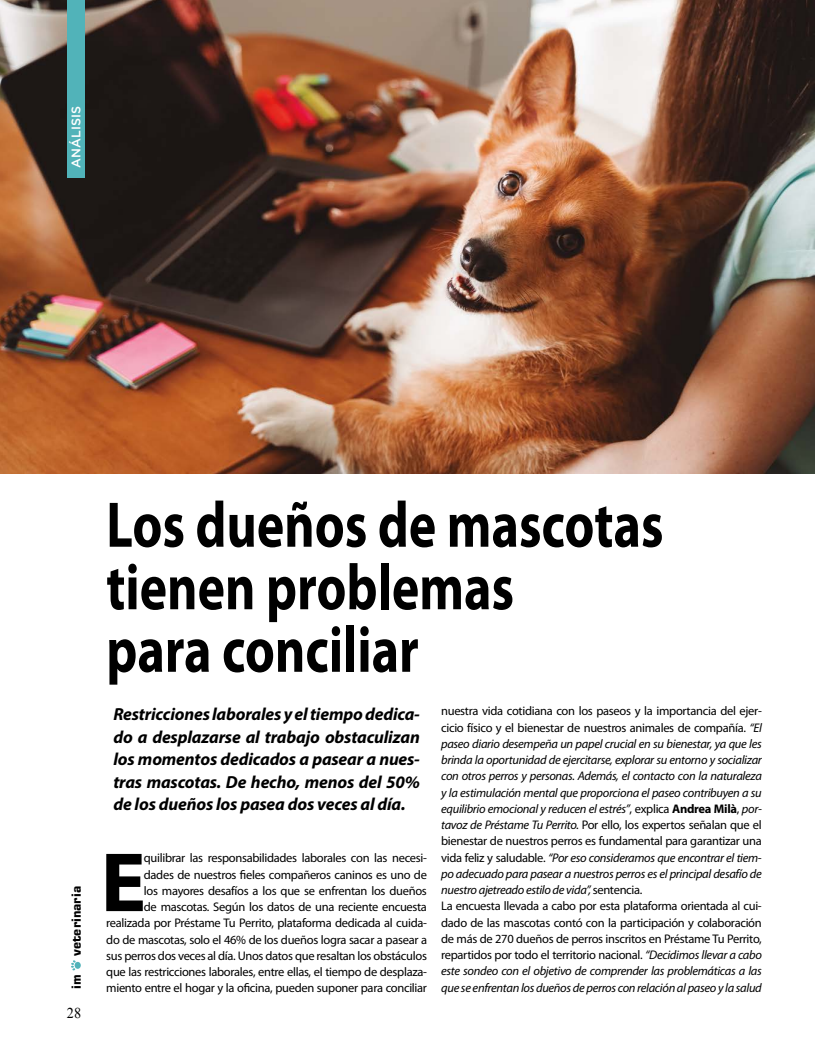
<style>
.page{position:relative;width:815px;height:1063px;background:#fff}
.page>*{position:absolute;margin:0;border:0;box-sizing:border-box;transform-origin:0 0}
.t1{font:700 84.88px "Myriad Pro";color:#000}
.t2{font:700 65px/62.5px "Myriad Pro";color:#000;scale:.8 1}
.t3{font:italic 700 17.5px/22.5px "Myriad Pro";letter-spacing:-.01em;color:#000;text-align:justify}
.t4{font:15px "Times New Roman";color:#000;scale:.95 1}
.t5{font:italic 12.5px/16.2px "Myriad Pro";letter-spacing:-.025em;color:#000}
.t6{font:12.5px/16.2px "Myriad Pro";letter-spacing:-.025em;color:#000;text-align:right}
.t7{font:700 12.5px "Square 721 BT";color:#000}
.t8{font:500 12.5px "Gotham";color:#fff}
.s1{font-style:normal}
.s2{font-weight:700;font-style:normal}
</style>
<div class="page">
<div style="left:75px;top:962px;width:6px;height:7px;background:#51b3b9;border-radius:50%"></div>
<svg style="left:71px;top:960px;width:5px;height:11px"></svg>
<img style="left:0;top:0;width:815px;height:473px">
<div style="left:67px;top:0;width:17px;height:177px;background:#51b3b9"></div>
<p class="t8" style="left:68px;top:168px;width:63px;rotate:-90deg">ANÁLISIS</p>
<p class="t7" style="left:69px;top:956px;width:71px;rotate:-90deg">veterinaria</p>
<p class="t7" style="left:69px;top:989px;width:16px;rotate:-90deg">im</p>
<p class="t4" style="left:67px;top:1003px;width:16px">28</p>
<h2 class="t2" style="left:106px;top:491px;width:698px">Los dueños de mascotas tienen problemas<br>para conciliar</h2>
<h3 class="t3" style="left:113px;top:702px;width:308px">Restricciones laborales y el tiempo dedica&shy;do a desplazarse al trabajo obstaculizan los momentos dedicados a pasear a nues&shy;tras mascotas. De hecho, menos del 50% de los dueños los pasea dos veces al día.</h3>
<p class="t6" style="left:106px;top:850px;width:322px">quilibrar las responsabilidades laborales con las necesi-<br>dades de nuestros fieles compañeros caninos es uno de<br>los mayores desafíos a los que se enfrentan los dueños<br>de mascotas. Según los datos de una reciente encuesta realizada por Préstame Tu Perrito, plataforma dedicada al cuida&shy;do de mascotas, solo el 46% de los dueños logra sacar a pasear a sus perros dos veces al día. Unos datos que resaltan los obstáculos que las restricciones laborales, entre ellas, el tiempo de desplaza&shy;miento entre el hogar y la oficina, pueden suponer para conciliar</p>
<h1 class="t1" style="left:101px;top:827px;width:47px">E</h1>
<p class="t5" style="left:441px;top:703px;width:322px"><span class="s1">nuestra vida cotidiana con los paseos y la importancia del ejer&shy;cicio físico y el bienestar de nuestros animales de compañía.</span> “El paseo diario desempeña un papel crucial en su bienestar, ya que les brinda la oportunidad de ejercitarse, explorar su entorno y socializar con otros perros y personas. Además, el contacto con la naturaleza y la estimulación mental que proporciona el paseo contribuyen a su equilibrio emocional y reducen el estrés”<span class="s1">, explica</span> <span class="s2">Andrea Milà</span><span class="s1">,</span> por&shy;tavoz de Préstame Tu Perrito. <span class="s1">Por ello, los expertos señalan que el bienestar de nuestros perros es fundamental para garantizar una vida feliz y saludable.</span> “Por eso consideramos que encontrar el tiem&shy;po adecuado para pasear a nuestros perros es el principal desafío de nuestro ajetreado estilo de vida”, <span class="s1">sentencia.<br>La encuesta llevada a cabo por esta plataforma orientada al cui&shy;dado de las mascotas contó con la participación y colaboración de más de 270 dueños de perros inscritos en Préstame Tu Perrito, repartidos por todo el territorio nacional.</span> “Decidimos llevar a cabo este sondeo con el objetivo de comprender las problemáticas a las que se enfrentan los dueños de perros con relación al paseo y la salud</p>
</div>
